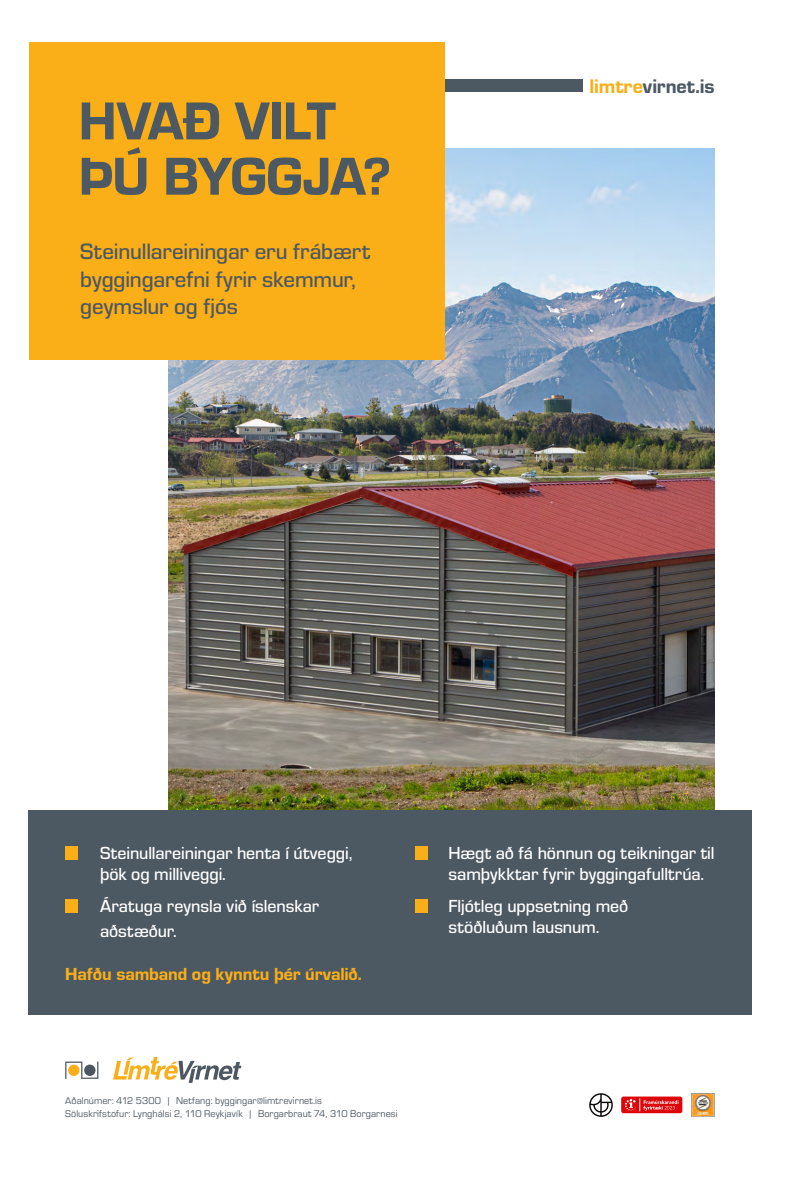
<style>
.page{position:relative;width:794px;height:1191px;background:#fff}
.page>*{position:absolute;margin:0;border:0;box-sizing:border-box;transform-origin:0 0}
.t1{font:55.3px/55.3px "Eurostile Hea";letter-spacing:-.02em;color:#4c5862}
.t2{font:500 23.1px/27.7px "Eurostile";letter-spacing:-.005em;color:#4c5862}
.t3{font:20.4px "Eurostile Hea";color:#4c5862}
.t4{font:500 18.1px/21.7px "Eurostile";letter-spacing:-.005em;color:#fff}
.t5{font:18.1px "Eurostile Hea";letter-spacing:-.005em;color:#faaf18}
.t6{font:10.2px/13.1px "Eurostile";letter-spacing:.005em;color:#4c5862}
.s1{color:#faaf18}
</style>
<div class="page">
<img style="left:169px;top:149px;width:545px;height:661px">
<div style="left:380px;top:79px;width:203px;height:13px;background:#4c5862"></div>
<svg style="left:113px;top:1057px;width:128px;height:26px"></svg>
<svg style="left:65px;top:1061px;width:33px;height:17px"></svg>
<div style="left:68px;top:1064px;width:11px;height:12px;background:#fbae17;border-radius:50%"></div>
<div style="left:84px;top:1064px;width:11px;height:12px;background:#4c5762;border-radius:50%"></div>
<div style="left:29px;top:42px;width:415px;height:318px;background:#faaf18"></div>
<div style="left:621px;top:1096px;width:61px;height:17px;background:#dd060b;border-radius:2px"></div>
<svg style="left:625px;top:1098px;width:53px;height:13px"></svg>
<img style="left:589px;top:1093px;width:24px;height:24px">
<img style="left:691px;top:1093px;width:23px;height:24px">
<div style="left:28px;top:810px;width:723px;height:204px;background:#4c5862"></div>
<div style="left:65px;top:845px;width:13px;height:14px;background:#faaf18"></div>
<div style="left:65px;top:899px;width:13px;height:14px;background:#faaf18"></div>
<div style="left:415px;top:845px;width:13px;height:14px;background:#faaf18"></div>
<div style="left:415px;top:899px;width:13px;height:14px;background:#faaf18"></div>
<h1 class="t1" style="left:79px;top:90px;width:314px">HVAÐ VILT<br>ÞÚ BYGGJA?</h1>
<p class="t2" style="left:80px;top:236px;width:291px">Steinullareiningar eru frábært byggingarefni fyrir skemmur, geymslur og fjós</p>
<p class="t3" style="left:589px;top:72px;width:126px"><span class="s1">limtre</span>virnet.is</p>
<p class="t4" style="left:100px;top:841px;width:254px">Steinullareiningar henta í útveggi, þök og milliveggi.</p>
<p class="t4" style="left:100px;top:892px;width:221px;line-height:25.1px">Áratuga reynsla við íslenskar aðstæður.</p>
<p class="t5" style="left:65px;top:961px;width:298px">Hafðu samband og kynntu þér úrvalið.</p>
<p class="t6" style="left:65px;top:1093px;width:334px">Aðalnúmer: 412 5300 | Netfang: byggingar@limtrevirnet.is<br>Söluskrifstofur: Lynghálsi 2, 110 Reykjavík | Borgarbraut 74, 310 Borgarnesi</p>
<p class="t4" style="left:448px;top:841px;width:267px;line-height:21.1px">Hægt að fá hönnun og teikningar til samþykktar fyrir byggingafulltrúa.</p>
<p class="t4" style="left:448px;top:893px;width:181px">Fljótleg uppsetning með stöðluðum lausnum.</p>
</div>
